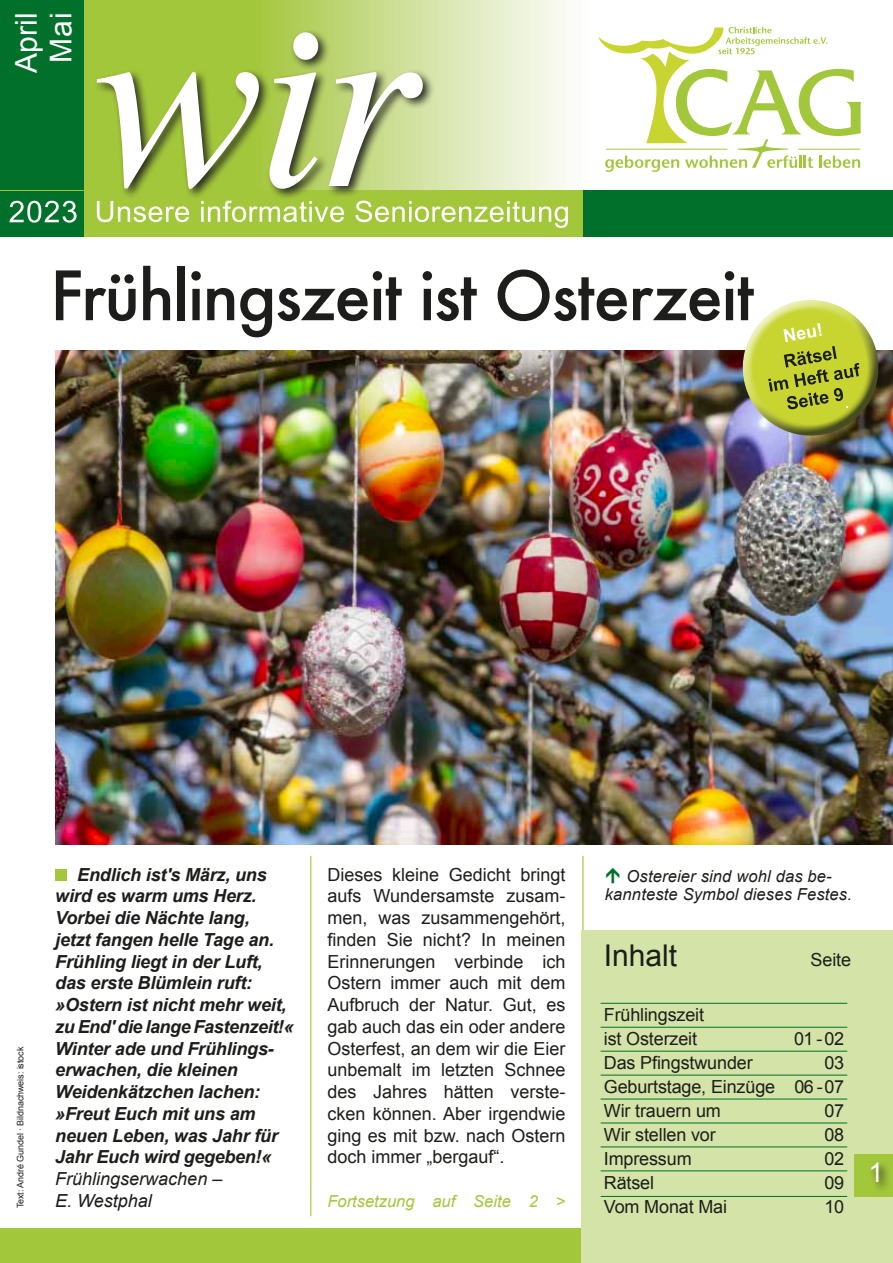
<style>
.page{position:relative;width:893px;height:1263px;background:#fff}
.page>*{position:absolute;margin:0;border:0;box-sizing:border-box;transform-origin:0 0}
.t1{font:500 66px "Futura";letter-spacing:-.025em;color:#1d1d1b}
.t2{font:30px/34.8px "Arial";color:#fff;text-align:center}
.t3{font:30px "Arial";color:#1d1d1b}
.t4{font:27px "Arial";color:#fff}
.t5{font:18px/21.8px "Arial";letter-spacing:-.01em;color:#1d1d1b;text-align:justify}
.t6{font:italic 700 18px/21.8px "Arial";letter-spacing:-.01em;color:#1d1d1b}
.t7{font:italic 18px/21.8px "Arial";color:#1d1d1b}
.t8{font:italic 16.5px/18px "Arial";letter-spacing:.01em;color:#1d1d1b;text-align:center}
.t9{font:italic 16.5px "Arial";color:#a3c73b}
.t10{font:9px "Arial";letter-spacing:-.01em;color:#1d1d1b}
</style>
<div class="page">
<hr style="left:310px;top:856px;width:1px;height:360px;background:#b8d267">
<hr style="left:582px;top:856px;width:2px;height:349px;background:#b8d267">
<div style="left:0;top:1229px;width:893px;height:34px;background:#a3c73b"></div>
<div style="left:582px;top:931px;width:311px;height:332px;background:#d4e3a7"></div>
<hr style="left:601px;top:1099px;width:246px;height:1px;background:#00702a">
<hr style="left:601px;top:1123px;width:246px;height:1px;background:#00702a">
<hr style="left:601px;top:1147px;width:246px;height:1px;background:#00702a">
<hr style="left:601px;top:1170px;width:246px;height:1px;background:#00702a">
<hr style="left:601px;top:1027px;width:246px;height:1px;background:#00702a">
<hr style="left:601px;top:1051px;width:246px;height:1px;background:#00702a">
<hr style="left:601px;top:1075px;width:246px;height:1px;background:#00702a">
<hr style="left:601px;top:1003px;width:246px;height:1px;background:#00702a">
<hr style="left:601px;top:1196px;width:246px;height:1px;background:#00702a">
<svg style="left:84px;top:0;width:680px;height:190px"></svg>
<svg style="left:598px;top:27px;width:263px;height:145px"></svg>
<div style="left:0;top:190px;width:893px;height:47px;background:#a3c73b"></div>
<div style="left:583px;top:190px;width:310px;height:47px;background:#00702a"></div>
<div style="left:0;top:0;width:84px;height:237px;background:#00702a"></div>
<svg style="left:97px;top:201px;width:471px;height:27px"></svg>
<div style="left:290px;top:29px;width:40px;height:43px;background:#1d1d1b;opacity:.9"></div>
<svg style="left:293px;top:32px;width:25px;height:28px"></svg>
<div style="left:93px;top:69px;width:342px;height:132px;background:#1d1d1b;opacity:.9"></div>
<svg style="left:97px;top:72px;width:326px;height:117px"></svg>
<svg style="left:9px;top:201px;width:68px;height:22px"></svg>
<div style="left:855px;top:1154px;width:38px;height:42px;background:#a3c73b"></div>
<svg style="left:872px;top:1164px;width:16px;height:26px"></svg>
<img style="left:55px;top:351px;width:838px;height:494px">
<img style="left:730px;top:300px;width:160px;height:149px">
<hr style="left:0;top:190px;width:84px;height:1px;background:#a3c73b">
<div style="left:55px;top:869px;width:12px;height:12px;background:#a3c73b"></div>
<h2 class="t2" style="left:9px;top:73px;width:62px;rotate:-90deg">April<br>Mai</h2>
<h1 class="t1" style="left:50px;top:250px;width:706px">Frühlingszeit ist Osterzeit</h1>
<p class="t10" style="left:15px;top:1208px;width:163px;rotate:-90deg">Text: André Gundel · Bildnachweis: istock</p>
<p class="t6" style="left:55px;top:864px;width:240px;text-indent:22px">Endlich ist's März, uns wird es warm ums Herz.<br>Vorbei die Nächte lang,<br>jetzt fangen helle Tage an.<br>Frühling liegt in der Luft, das erste Blümlein ruft: »Ostern ist nicht mehr weit, zu End' die lange Fastenzeit!«<br>Winter ade und Frühlings&shy;erwachen, die kleinen<br>Weidenkätzchen lachen: »Freut Euch mit uns am neuen Leben, was Jahr für<br>Jahr Euch wird gegeben!«</p>
<p class="t7" style="left:55px;top:1168px;width:169px">Frühlingserwachen –<br>E. Westphal</p>
<p class="t5" style="left:327px;top:863px;width:240px">Dieses kleine Gedicht bringt aufs Wundersamste zusam&shy;men, was zusammengehört, finden Sie nicht? In meinen Erinnerungen verbinde ich Ostern immer auch mit dem Aufbruch der Natur. Gut, es gab auch das ein oder andere Osterfest, an dem wir die Eier unbemalt im letzten Schnee des Jahres hätten verste&shy;cken können. Aber irgendwie ging es mit bzw. nach Ostern doch immer „bergauf“.</p>
<p class="t9" style="left:327px;top:1190px;width:240px">Fortsetzung auf Seite 2 &gt;</p>
<p class="t8" style="left:605px;top:868px;width:249px">Ostereier sind wohl das be&shy;kannteste Symbol dieses Festes.</p>
<h2 class="t3" style="left:604px;top:936px;width:75px">Inhalt</h2>
<p class="t5" style="left:811px;top:949px;width:42px">Seite</p>
<p class="t5" style="left:604px;top:1003px;width:102px;line-height:24px">Frühlingszeit ist Osterzeit</p>
<p class="t5" style="left:794px;top:1028px;width:52px">01 -02</p>
<p class="t5" style="left:604px;top:1052px;width:150px">Das Pfingstwunder</p>
<p class="t5" style="left:604px;top:1051px;width:242px;line-height:24px;text-indent:220px">03<br>Geburtstage, Einzüge 06 -07<br>Wir trauern um</p>
<p class="t5" style="left:824px;top:1100px;width:21px">07</p>
<p class="t5" style="left:604px;top:1124px;width:113px">Wir stellen vor</p>
<p class="t5" style="left:824px;top:1124px;width:21px">08</p>
<p class="t5" style="left:604px;top:1148px;width:89px">Impressum</p>
<p class="t5" style="left:824px;top:1148px;width:21px">02</p>
<p class="t5" style="left:604px;top:1172px;width:52px">Rätsel</p>
<p class="t5" style="left:824px;top:1172px;width:21px">09</p>
<p class="t5" style="left:604px;top:1196px;width:125px">Vom Monat Mai</p>
<p class="t5" style="left:824px;top:1196px;width:21px">10</p>
<h3 class="t4" style="left:868px;top:1155px;width:17px">1</h3>
</div>
